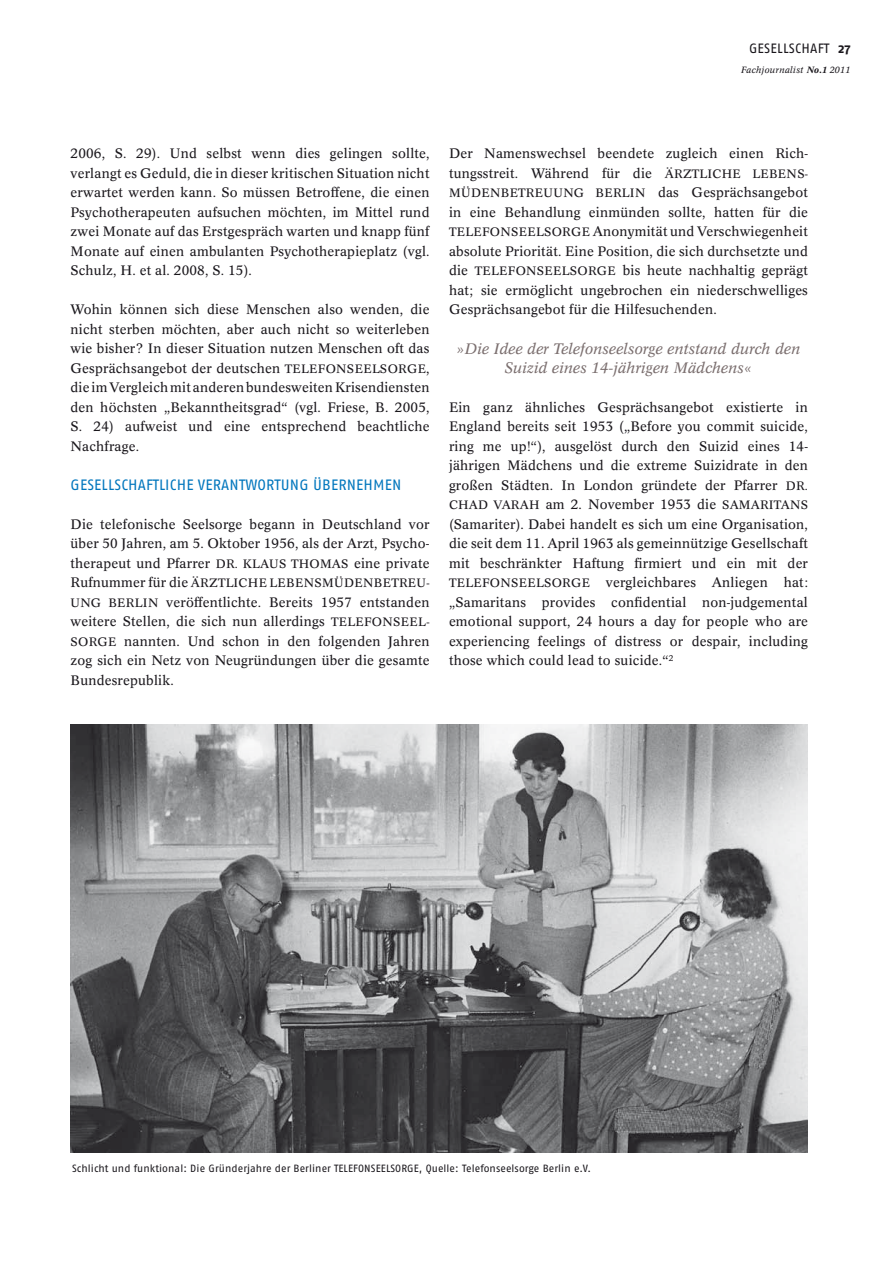
<style>
.page{position:relative;width:893px;height:1263px;background:#fff}
.page>*{position:absolute;margin:0;border:0;box-sizing:border-box;transform-origin:0 0}
.t1{font:italic 15px/19.5px "Concorde BQ";color:#7b6f6f;text-align:center}
.t2{font:15px "Fago OT";letter-spacing:.01em;color:#0076bd}
.t3{font:13.5px/19.5px "Concorde BQ";letter-spacing:.015em;color:#1a171c;text-align:justify}
.t4{font:13.5px "Fago OT";color:#1a171c}
.t5{font:700 13.5px "Fago OT";color:#1a171c}
.t6{font:12px "Concorde BQ";letter-spacing:.035em;color:#1a171c}
.t7{font:12px "Concorde BQ";letter-spacing:.015em;color:#1a171c}
.t8{font:10.5px "Fago OT";letter-spacing:.01em;color:#1a171c}
.t9{font:italic 9px "Concorde BQ";letter-spacing:.025em;color:#1a171c}
.s1{font-weight:500}
.s2{font-size:12px}
.s3{font-size:13.5px}
</style>
<div class="page">
<img style="left:71px;top:724px;width:737px;height:429px">
<p class="t4" style="left:749px;top:40px;width:54px">GESELLSCHAFT</p>
<p class="t5" style="left:838px;top:40px;width:14px">27</p>
<p class="t9" style="left:741px;top:64px;width:111px">Fachjournalist <span class="s1">No .1</span> 2011</p>
<p class="t3" style="left:71px;top:144px;width:360px">2006, S. 29). Und selbst wenn dies gelingen sollte, verlangt es Geduld, die in dieser kritischen Situation nicht erwartet werden kann. So müssen Betroffene, die einen Psychotherapeuten aufsuchen möchten, im Mittel rund zwei Monate auf das Erstgespräch warten und knapp fünf Monate auf einen ambulanten Psychotherapieplatz (vgl.<br>Schulz, H. et al. 2008, S. 15).</p>
<p class="t3" style="left:71px;top:300px;width:360px">Wohin können sich diese Menschen also wenden, die nicht sterben möchten, aber auch nicht so weiterleben wie bisher? In dieser Situation nutzen Menschen oft das Gesprächsangebot der deutschen <span class="s2">TELEFONSEELSORGE</span>, die im Vergleich mit anderen bundesweiten Krisendiensten den höchsten „Bekanntheitsgrad“ (vgl. Friese, B. 2005, S. 24) aufweist und eine entsprechend beachtliche Nachfrage.</p>
<p class="t2" style="left:71px;top:475px;width:332px">G esellschaftliche Verantwortung üb ernehmen</p>
<p class="t3" style="left:71px;top:514px;width:360px">Die telefonische Seelsorge begann in Deutschland vor über 50 Jahren, am 5. Oktober 1956, als der Arzt, Psycho&shy;therapeut und Pfarrer <span class="s2">DR. KLAUS THOMAS</span> eine private</p>
<p class="t6" style="left:71px;top:576px;width:360px"><span class="s3">Rufnummer für die</span> ÄRZTLICHE LEBENSMÜDENBETREU-</p>
<p class="t3" style="left:71px;top:592px;width:360px"><span class="s2">UNG BERLIN</span> veröffentlichte. Bereits 1957 entstanden weitere Stellen, die sich nun allerdings <span class="s2">TELEFONSEEL-SORGE</span> nannten. Und schon in den folgenden Jahren zog sich ein Netz von Neugründungen über die gesamte Bundesrepublik.</p>
<p class="t3" style="left:449px;top:144px;width:360px">Der Namenswechsel beendete zugleich einen Rich&shy;tungs-streit. Während für die <span class="s2">ÄRZTLICHE LEBENS-</span></p>
<p class="t6" style="left:449px;top:186px;width:360px">MÜDENBETREUUNG BERLIN <span class="s3">das Gesprächsangebot</span></p>
<p class="t3" style="left:449px;top:203px;width:360px">in eine Behandlung einmünden sollte, hatten für die <span class="s2">TELEFONSEELSORGE</span> Anonymität und Verschwiegenheit absolute Priorität. Eine Position, die sich durchsetzte und die <span class="s2">TELEFONSEELSORGE</span> bis heute nachhaltig geprägt hat; sie ermöglicht ungebrochen ein niederschwelliges Gesprächsangebot für die Hilfesuchenden.</p>
<p class="t1" style="left:457px;top:339px;width:345px">»Die Idee der Telefonseelsorge entstand durch den<br>Suizid eines 14-jährigen Mädchens«</p>
<p class="t3" style="left:449px;top:398px;width:360px">Ein ganz ähnliches Gesprächsange-bot existierte in England bereits seit 1953 („Before you commit suicide, ring me up!“), ausgelöst durch den Suizid eines 14- jährigen Mädchens und die extreme Suizidrate in den großen Städten. In London gründete der Pfarrer <span class="s2">DR.</span></p>
<p class="t7" style="left:449px;top:498px;width:360px">CHAD VARAH <span class="s3">am 2. November 1953 die</span> SAMARITANS</p>
<p class="t3" style="left:449px;top:515px;width:360px">(Samariter). Dabei handelt es sich um eine Organisation, die seit dem 11. April 1963 als gemeinnützige Gesellschaft mit beschränkter Haftung firmiert und ein mit der <span class="s2">TELEFONSEELSORGE</span> vergleichbares Anliegen hat: „Samaritans provides confidential non-judgemental emotional support, 24 hours a day for people who are experiencing feelings of distress or despair, including those which could lead to suicide.“<sup>2</sup></p>
<p class="t8" style="left:72px;top:1162px;width:269px">Schlicht und funktional: Die G ründerjahre der Berliner TELEFON</p>
<p class="t8" style="left:371px;top:1162px;width:32px">SEELSORGE</p>
<p class="t8" style="left:419px;top:1162px;width:174px">, Quelle: Telefonseelsorge Berlin e.V.</p>
</div>
